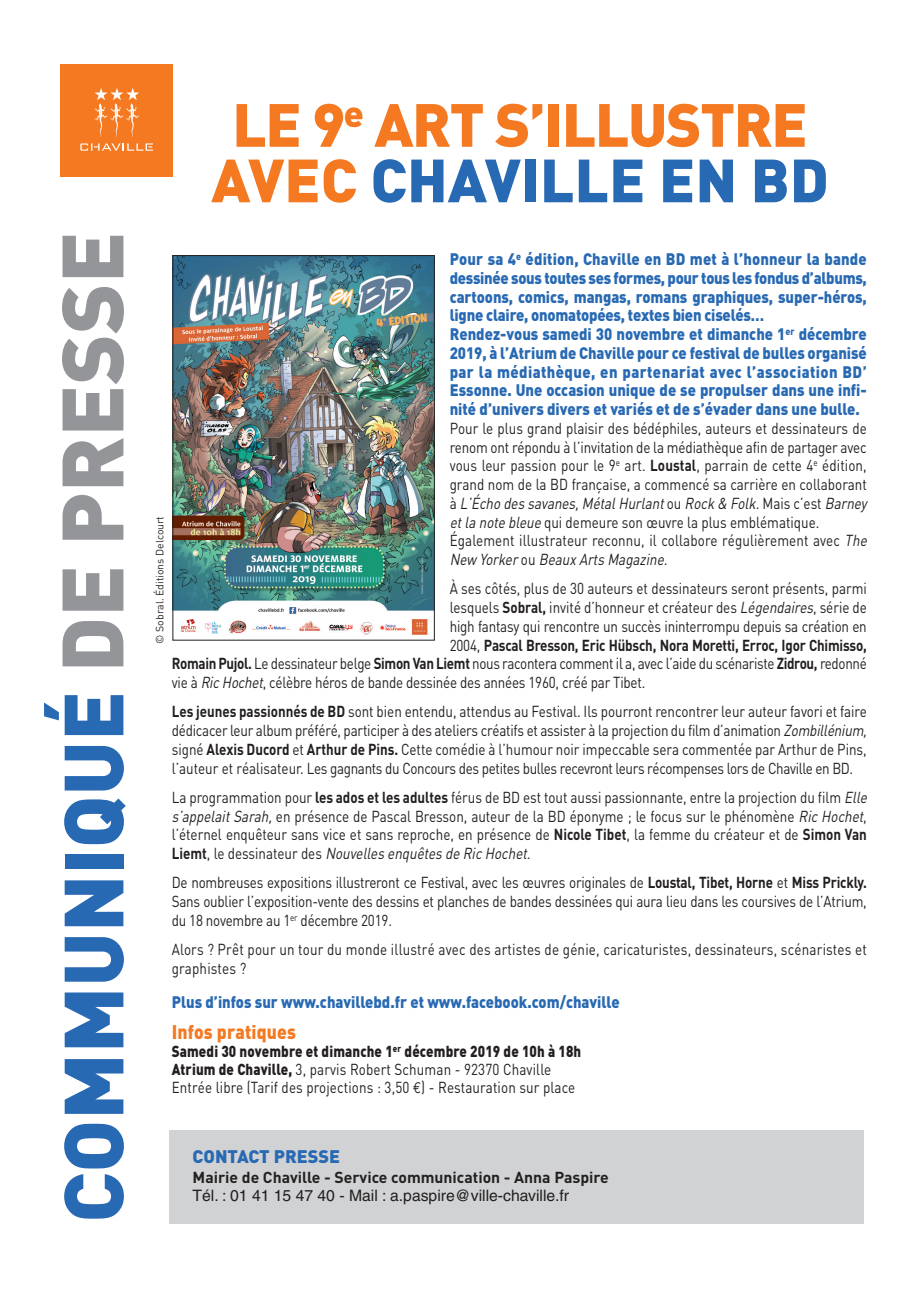
<style>
.page{position:relative;width:920px;height:1290px;background:#fff}
.page>*{position:absolute;margin:0;border:0;box-sizing:border-box;transform-origin:0 0}
.t1{font:900 82.5px "DIN";color:#2869b3}
.t2{font:900 60px/55.5px "DIN";letter-spacing:-.025em;color:#f47921;text-align:center}
.t3{font:900 19.5px "DIN";letter-spacing:.01em;color:#f47921;scale:.9 1}
.t4{font:900 18px "DIN";color:#2869b3}
.t5{font:900 16.5px/18.8px "DIN";color:#2869b3;scale:.9 1}
.t6{font:15.75px/18.8px "DIN";color:#231f20;scale:.85 1}
.t7{font:15.75px "DIN";letter-spacing:-.025em;color:#231f20;scale:.85 1}
.t8{font:700 15.75px "DIN";letter-spacing:-.015em;color:#231f20;scale:.85 1}
.t9{font:700 15.75px "DIN";letter-spacing:-.015em;color:#231f20}
.t10{font:15.75px "Helvetica";color:#231f20}
.t11{font:10.5px "DIN";color:#231f20}
.s1{font-size:85.5px;color:#939598}
.s2{color:#2869b3}
.s3{font-weight:700}
.s4{font-style:italic}
.s5{font-weight:400}
.s6{font-weight:900}
.s7{font-family:"Euro Mono"}
</style>
<div class="page">
<div style="left:170px;top:1130px;width:694px;height:94px;background:#d1d2d4"></div>
<div style="left:60px;top:65px;width:112px;height:112px;background:#f47921"></div>
<svg style="left:94px;top:88px;width:46px;height:49px"></svg>
<svg style="left:80px;top:143px;width:73px;height:8px"></svg>
<img style="left:174px;top:257px;width:259px;height:379px">
<div style="left:172px;top:255px;width:263px;height:385px;border:1px solid #231f20"></div>
<h1 class="t1" style="left:47px;top:1223px;width:993px;rotate:-90deg">COMMUNIQUÉ <span class="s1">DE PRESSE</span></h1>
<h2 class="t2" style="left:211px;top:98px;width:619px">LE 9<sup>e</sup> ART S’ILLUSTRE<br>AVEC <span class="s2">CHAVILLE EN BD</span></h2>
<p class="t11" style="left:154px;top:644px;width:129px;rotate:-90deg">© Sobral. Éditions Delcourt</p>
<p class="t5" style="left:450px;top:250px;width:465px">Pour sa 4<sup>e</sup> édition, Chaville en BD met à l’honneur la bande dessinée sous toutes ses formes, pour tous les fondus d’albums, cartoons, comics, mangas, romans graphiques, super-héros, ligne claire, onomatopées, textes bien ciselés…<br>Rendez-vous samedi 30 novembre et dimanche 1<sup>er</sup> décembre 2019, à l’Atrium de Chaville pour ce festival de bulles organisé par la médiathèque, en partenariat avec l’association BD’ Essonne. Une occasion unique de se propulser dans une infi&shy;nité d’univers divers et variés et de s’évader dans une bulle.</p>
<p class="t6" style="left:450px;top:419px;width:496px">Pour le plus grand plaisir des bédéphiles, auteurs et dessinateurs de renom ont répondu à l’invitation de la médiathèque afin de partager avec vous leur passion pour le 9<sup>e</sup> art. <span class="s3">Loustal</span>, parrain de cette 4<sup>e</sup> édition, grand nom de la BD française, a commencé sa carrière en collaborant à <span class="s4">L’Écho des savanes, Métal Hurlant</span> o u <span class="s4">Rock &amp; Folk.</span> M a i s c ’ e s t <span class="s4">Barney etlanotebleue</span>qui demeure son œuvre la plus emblématique.<br>Également illustrateur reconnu, il collabore régulièrement avec <span class="s4">The New Yorker</span> o u <span class="s4">Beaux Arts Magazine.</span></p>
<p class="t6" style="left:450px;top:580px;width:492px">À ses côtés, plus de 30 auteurs et dessinateurs seront présents, parmi</p>
<p class="t6" style="left:450px;top:598px;width:492px">lesquels <span class="s3">Sobral,</span> invité d’honneur et créateur des <span class="s4">Légendaires</span>, série de</p>
<p class="t6" style="left:450px;top:617px;width:492px">high fantasy qui rencontre un succès ininterrompu depuis sa création en</p>
<p class="t8" style="left:450px;top:636px;width:492px"><span class="s5">2004,</span> Pascal Bresson, Eric Hübsch, Nora Moretti, Erroc, Igor Chimisso,</p>
<p class="t7" style="left:172px;top:655px;width:819px"><span class="s3">Romain Pujol.</span> Le dessinateur belge <span class="s3">Simon Van Liemt</span> nous racontera comment il a, avec l’aide du scénariste <span class="s3">Zidrou,</span> redonné</p>
<p class="t6" style="left:172px;top:673px;width:559px">vie à <span class="s4">RicHochet</span>, célèbre héros de bande dessinée des années 1960, créé par Tibet.</p>
<p class="t6" style="left:172px;top:703px;width:822px"><span class="s3">Les jeunes passionnés de BD</span> sont bien entendu, attendus au Festival. Ils pourront rencontrer leur auteur favori et faire dédicacer leur album préféré, participer à des ateliers créatifs et assister à la projection du film d’animation <span class="s4">Zombillénium, </span>signé <span class="s3">Alexis Ducord</span> et <span class="s3">Arthur de Pins.</span> Cette comédie à l’humour noir impeccable sera commentée par Arthur de Pins, l’auteur et réalisateur. Les gagnants du Concours des petites bulles recevront leurs récompenses lors de Chaville en BD.</p>
<p class="t6" style="left:172px;top:788px;width:822px">La programmation pour <span class="s3">les ados et les adultes</span> férus de BD est tout aussi passionnante, entre la projection du film <span class="s4">Elle s’appelaitSarah,</span>en présence de Pascal Bresson, auteur de la BD éponyme ; le focus sur le phénomène <span class="s4">RicHochet</span>, l’éternel enquêteur sans vice et sans reproche, en présence de <span class="s3">Nicole Tibet</span>, la femme du créateur et de <span class="s3">Simon Van Liemt</span>, le dessinateur des <span class="s4">NouvellesenquêtesdeRicHochet.</span></p>
<p class="t6" style="left:172px;top:874px;width:819px;text-align:justify">De nombreuses expositions illustreront ce Festival, avec les œuvres originales de <span class="s3">Loustal, Tibet, Horne</span> et <span class="s3">Miss Prickly.<br></span>Sans oublier l’exposition-vente des dessins et planches de bandes dessinées qui aura lieu dans les coursives de l’Atrium, du 18 novembre au 1<sup>er</sup> décembre 2019.</p>
<p class="t6" style="left:172px;top:940px;width:819px">Alors ? Prêt pour un tour du monde illustré avec des artistes de génie, caricaturistes, dessinateurs, scénaristes et graphistes ?</p>
<p class="t5" style="left:172px;top:993px;width:499px">Plus d’infos sur www.chavillebd.fr et www.facebook.com/chaville</p>
<p class="t3" style="left:172px;top:1021px;width:140px">Infos pratiques</p>
<p class="t6" style="left:172px;top:1043px;width:483px;line-height:18px"><span class="s6">Samedi 30 novembre et dimanche 1</span><sup>er</sup> <span class="s6">décembre 2019 de 10h à 18h<br>Atrium de Chaville,</span> 3, parvis Robert Schuman - 92370 Chaville<br>Entrée libre (Tarif des projections : 3,50 <span class="s7">€</span>) - Restauration sur place</p>
<p class="t4" style="left:193px;top:1146px;width:149px">CONTACT PRESSE</p>
<p class="t9" style="left:193px;top:1169px;width:418px">Mairie de Chaville - Service communication - Anna Paspire</p>
<p class="t10" style="left:193px;top:1190px;width:378px">Tél. : 01 41 15 47 40 - Mail : a.paspire@ville-chaville.fr</p>
</div>
